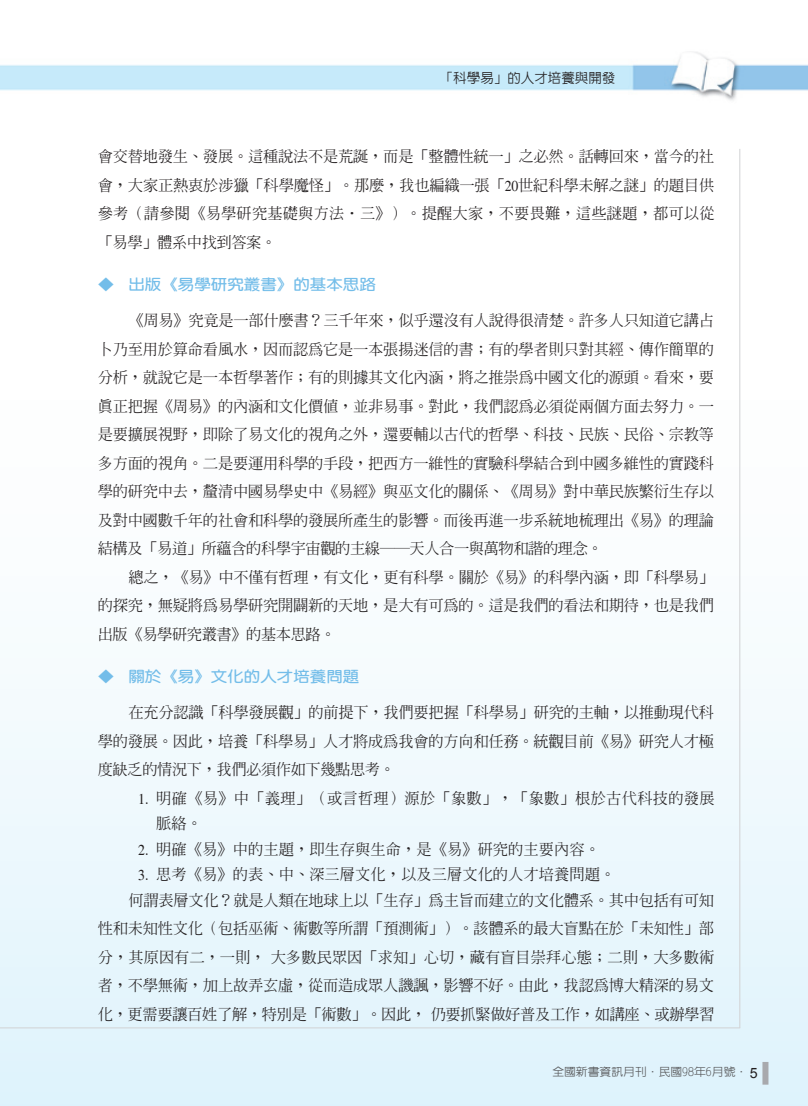
<style>
.page{position:relative;width:808px;height:1106px;background:#fff}
.page>*{position:absolute;margin:0;border:0;box-sizing:border-box;transform-origin:0 0}
._04-內文{font:500 15.3px/28.5px "AR Ming B5";letter-spacing:-.02em;color:#231f20;text-align:justify}
._1{font:500 15.3px/25.5px "AR Ming B5";color:#231f20}
._0000標{font:700 14.85px "AR Yuan B5";color:#73bde9;scale:1.11 1}
._07-書眉{font:500 13.5px "AR New Hei B5";color:#231f20}
.t1{font:500 11.25px "AR New Hei B5";color:#57585a;scale:1.05 1}
.s1{font-family:"Times";font-weight:400}
.s2{font-family:"Arial";font-weight:400;font-size:14.25px;color:#231f20}
</style>
<div class="page">
<div style="left:0;top:122px;width:808px;height:984px;background:linear-gradient(to bottom,#fff,#e3f4fc)"></div>
<img style="left:0;top:52px;width:808px;height:78px">
<div style="left:762px;top:1061px;width:6px;height:23px;background:#a8a9ad"></div>
<hr style="left:0;top:1027px;width:740px;height:1px;background:#d1d2d4">
<hr style="left:739px;top:149px;width:1px;height:878px;background:#d1d2d4">
<p class="_07-書眉" style="left:440px;top:72px;width:177px">「科學易」的人才培養與開發</p>
<p class="_04-內文" style="left:98px;top:142px;width:618px">會交替地發生、發展。這種說法不是荒誕，而是「整體性統一」之必然。話轉回來，當今的社會，大家正熱衷於涉獵「科學魔怪」。那麼，我也編織一張「<span class="s1">20</span>世紀科學未解之謎」的題目供參考（請參閱《易學研究基礎與方法‧三》）。提醒大家，不要畏難，這些謎題，都可以從「易學」體系中找到答案。</p>
<p class="_0000標" style="left:98px;top:277px;width:252px">◆ 出版《易學研究叢書》的基本思路</p>
<p class="_04-內文" style="left:98px;top:306px;width:618px;text-indent:31px">《周易》究竟是一部什麼書？三千年來，似乎還沒有人說得很清楚。許多人只知道它講占卜乃至用於算命看風水，因而認為它是一本張揚迷信的書；有的學者則只對其經、傳作簡單的分析，就說它是一本哲學著作；有的則據其文化內涵，將之推崇為中國文化的源頭。看來，要真正把握《周易》的內涵和文化價值，並非易事。對此，我們認為必須從兩個方面去努力。一是要擴展視野，即除了易文化的視角之外，還要輔以古代的哲學、科技、民族、民俗、宗教等多方面的視角。二是要運用科學的手段，把西方一維性的實驗科學結合到中國多維性的實踐科學的研究中去，釐清中國易學史中《易經》與巫文化的關係、《周易》對中華民族繁衍生存以及對中國數千年的社會和科學的發展所產生的影響。而後再進一步系統地梳理出《易》的理論結構及「易道」所蘊含的科學宇宙觀的主線──天人合一與萬物和諧的理念。</p>
<p class="_04-內文" style="left:98px;top:562px;width:618px;text-indent:31px">總之，《易》中不僅有哲理，有文化，更有科學。關於《易》的科學內涵，即「科學易」的探究，無疑將為易學研究開闢新的天地，是大有可為的。這是我們的看法和期待，也是我們出版《易學研究叢書》的基本思路。</p>
<p class="_0000標" style="left:98px;top:668px;width:237px">◆ 關於《易》文化的人才培養問題</p>
<p class="_04-內文" style="left:98px;top:698px;width:618px;text-indent:31px">在充分認識「科學發展觀」的前提下，我們要把握「科學易」研究的主軸，以推動現代科學的發展。因此，培養「科學易」人才將成為我會的方向和任務。統觀目前《易》研究人才極度缺乏的情況下，我們必須作如下幾點思考。</p>
<p class="_1" style="left:156px;top:785px;width:560px;text-indent:-18px"><span class="s1">1.</span> 明確《易》中「義理」（或言哲理）源於「象數」，「象數」根於古代科技的發展脈絡。</p>
<p class="_1" style="left:138px;top:836px;width:463px"><span class="s1">2.</span> 明確《易》中的主題，即生存與生命，是《易》研究的主要內容。</p>
<p class="_1" style="left:138px;top:861px;width:479px"><span class="s1">3.</span> 思考《易》的表、中、深三層文化，以及三層文化的人才培養問題。</p>
<p class="_04-內文" style="left:98px;top:885px;width:618px;text-indent:31px">何謂表層文化？就是人類在地球上以「生存」為主旨而建立的文化體系。其中包括有可知性和未知性文化（包括巫術、術數等所謂「預測術」）。該體系的最大盲點在於「未知性」部分，其原因有二，一則，大多數民眾因「求知」心切，藏有盲目崇拜心態；二則，大多數術者，不學無術，加上故弄玄虛，從而造成眾人譏諷，影響不好。由此，我認為博大精深的易文化，更需要讓百姓了解，特別是「術數」。因此，仍要抓緊做好普及工作，如講座、或辦學習</p>
<p class="t1" style="left:552px;top:1066px;width:197px">全國新書資訊月刊．民國98年6月號． <span class="s2">5</span></p>
</div>
